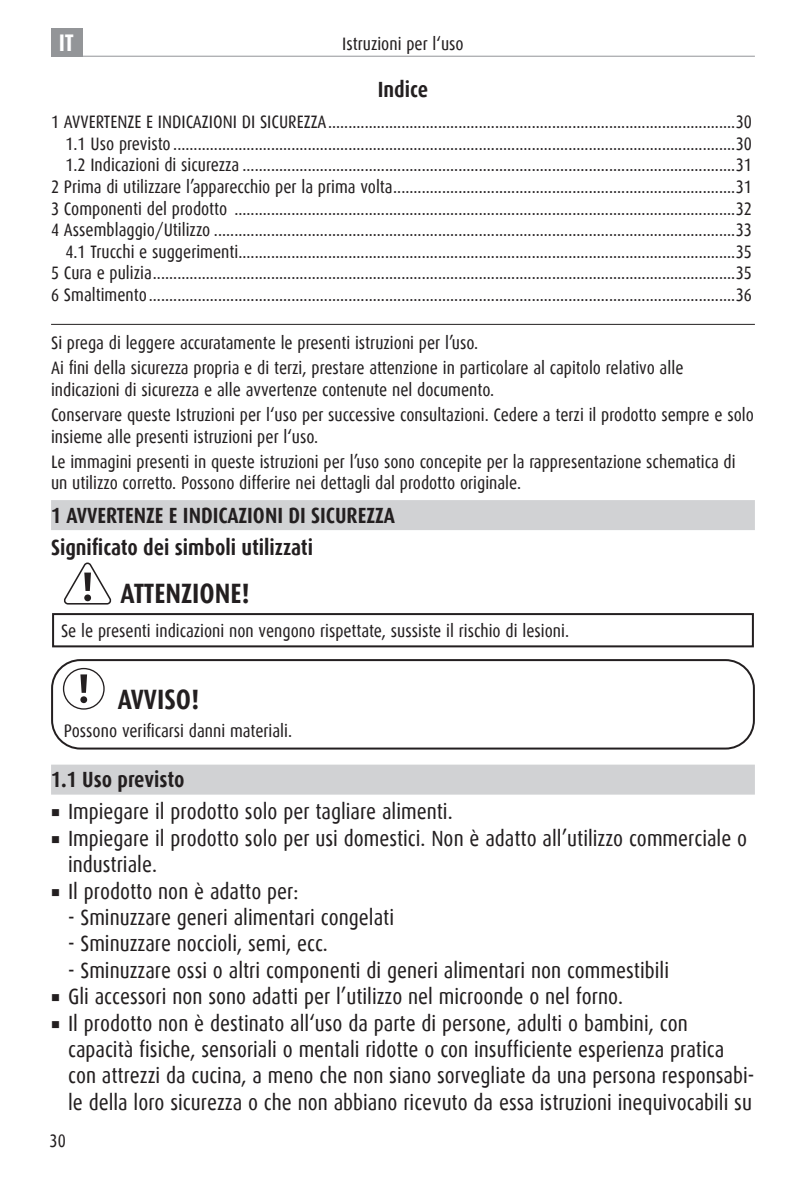
<style>
.page{position:relative;width:806px;height:1191px;background:#fff}
.page>*{position:absolute;margin:0;border:0;box-sizing:border-box;transform-origin:0 0}
.t1{font:700 28px "Dax Condensed";color:#231f20}
.t2{font:700 24px "Dax Condensed";color:#fff}
.t3{font:22px/26.4px "Dax Condensed";color:#231f20}
.t4{font:700 22px/32px "Dax Condensed";color:#231f20}
.t5{font:18px/21.6px "Dax Condensed";color:#231f20}
</style>
<div class="page">
<hr style="left:51px;top:56px;width:703px;height:1px;background:#939598">
<div style="left:51px;top:28px;width:31px;height:29px;background:#939598"></div>
<div style="left:51px;top:500px;width:703px;height:30px;background:#d1d2d4"></div>
<div style="left:51px;top:764px;width:703px;height:30px;background:#d1d2d4"></div>
<svg style="left:64px;top:562px;width:48px;height:43px"></svg>
<div style="left:52px;top:613px;width:701px;height:34px;border:2px solid #231f20"></div>
<div style="left:51px;top:659px;width:703px;height:90px;border:2px solid #231f20;border-radius:28px"></div>
<svg style="left:63px;top:668px;width:42px;height:41px"></svg>
<hr style="left:51px;top:324px;width:703px;height:1px;background:#231f20">
<h2 class="t2" style="left:59px;top:29px;width:17px">IT</h2>
<p class="t5" style="left:342px;top:33px;width:123px">Istruzioni per l‘uso</p>
<p class="t4" style="left:377px;top:73px;width:52px">Indice</p>
<p class="t5" style="left:51px;top:111px;width:702px;text-align:right">1 AVVERTENZE E INDICAZIONI DI SICUREZZA....................................................................................................30<br>1.1 Uso previsto ..........................................................................................................................................30<br>1.2 Indicazioni di sicurezza .........................................................................................................................31<br>2 Prima di utilizzare l’apparecchio per la prima volta....................................................................................31<br>3 Componenti del prodotto ...........................................................................................................................32<br>4 Assemblaggio/Utilizzo ................................................................................................................................33<br>4.1 Trucchi e suggerimenti..........................................................................................................................35<br>5 Cura e pulizia...............................................................................................................................................35<br>6 Smaltimento................................................................................................................................................36</p>
<p class="t5" style="left:51px;top:331px;width:633px;line-height:25px">Si prega di leggere accuratamente le presenti istruzioni per l’uso.<br>Ai fini della sicurezza propria e di terzi, prestare attenzione in particolare al capitolo relativo alle</p>
<p class="t5" style="left:51px;top:377px;width:704px;line-height:25px">indicazioni di sicurezza e alle avvertenze contenute nel documento.<br>Conservare queste Istruzioni per l‘uso per successive consultazioni. Cedere a terzi il prodotto sempre e solo</p>
<p class="t5" style="left:51px;top:424px;width:685px;line-height:25px">insieme alle presenti istruzioni per l‘uso.<br>Le immagini presenti in queste istruzioni per l’uso sono concepite per la rappresentazione schematica di</p>
<p class="t5" style="left:51px;top:472px;width:471px">un utilizzo corretto. Possono differire nei dettagli dal prodotto originale.</p>
<p class="t4" style="left:51px;top:499px;width:345px">1 AVVERTENZE E INDICAZIONI DI SICUREZZA<br>Significato dei simboli utilizzati</p>
<h1 class="t1" style="left:120px;top:578px;width:130px">ATTENZIONE!</h1>
<p class="t5" style="left:61px;top:620px;width:509px">Se le presenti indicazioni non vengono rispettate, sussiste il rischio di lesioni.</p>
<h1 class="t1" style="left:118px;top:683px;width:83px">AVVISO!</h1>
<p class="t5" style="left:64px;top:720px;width:229px">Possono verificarsi danni materiali.</p>
<p class="t4" style="left:51px;top:764px;width:135px">1.1 Uso previsto</p>
<p class="t3" style="left:68px;top:799px;width:680px">Impiegare il prodotto solo per tagliare alimenti.<br>Impiegare il prodotto solo per usi domestici. Non è adatto all’utilizzo commerciale o industriale.<br>Il prodotto non è adatto per:</p>
<p class="t3" style="left:68px;top:904px;width:327px">- Sminuzzare generi alimentari congelati</p>
<p class="t3" style="left:68px;top:931px;width:261px">- Sminuzzare noccioli, semi, ecc.</p>
<p class="t3" style="left:68px;top:957px;width:687px">- Sminuzzare ossi o altri componenti di generi alimentari non commestibili<br>Gli accessori non sono adatti per l’utilizzo nel microonde o nel forno.<br>Il prodotto non è destinato all‘uso da parte di persone, adulti o bambini, con capacità fisiche, sensoriali o mentali ridotte o con insufficiente esperienza pratica con attrezzi da cucina, a meno che non siano sorvegliate da una persona responsabi&shy;le della loro sicurezza o che non abbiano ricevuto da essa istruzioni inequivocabili su</p>
<p class="t5" style="left:50px;top:1129px;width:18px">30</p>
</div>
